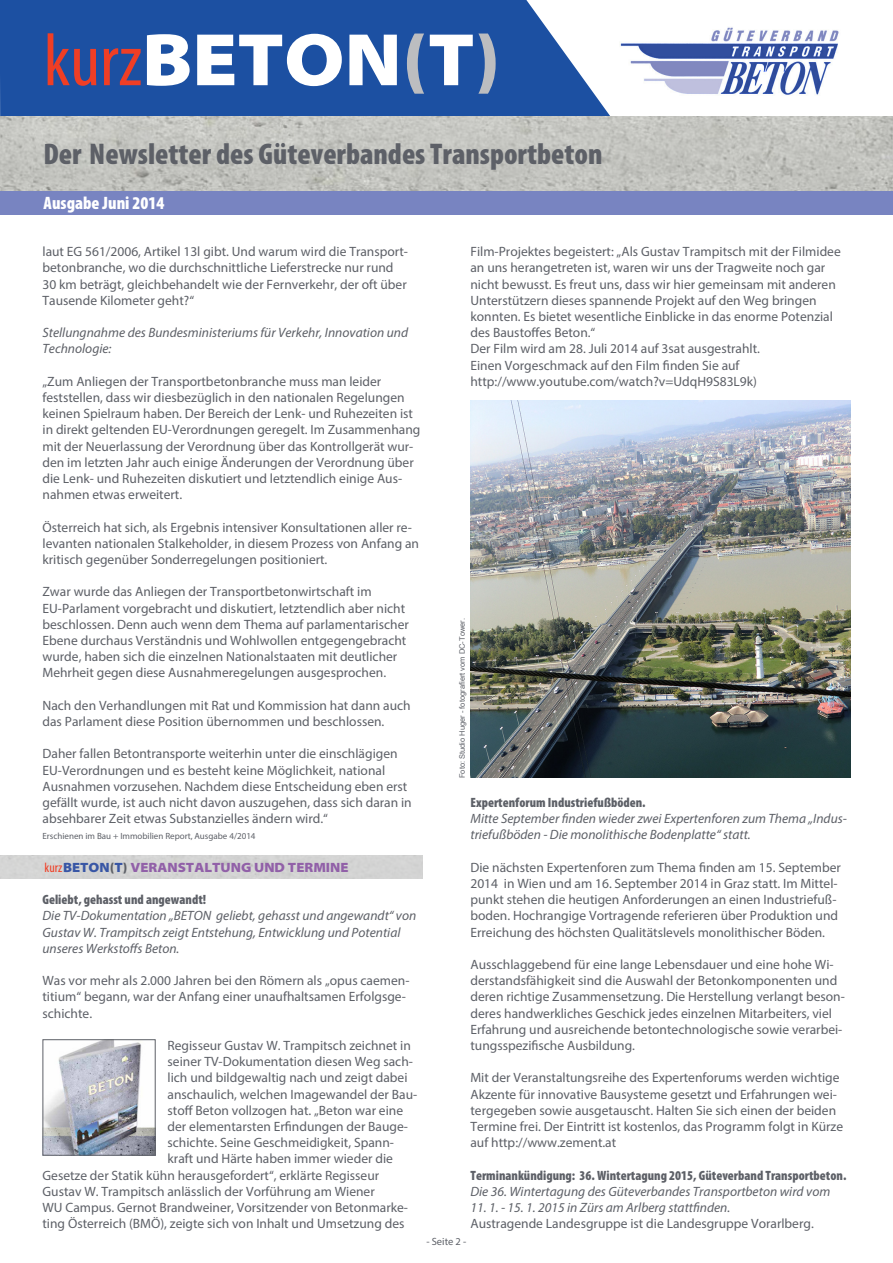
<style>
.page{position:relative;width:893px;height:1263px;background:#fff}
.page>*{position:absolute;margin:0;border:0;box-sizing:border-box;transform-origin:0 0}
.t1{font:900 semi-expanded 75px "Myriad Pro";color:#fff}
.t2{font:900 condensed 30px "Myriad Pro";color:#5d6067}
.t3{font:900 condensed 18px "Myriad Pro";color:#fff}
.t4{font:13.5px/16.2px "Myriad Pro";color:#5d6067}
.t5{font:italic 13.5px/16.2px "Myriad Pro";color:#5d6067}
.t6{font:900 condensed 13.5px "Myriad Pro";color:#5d6067}
.t7{font:900 semi-expanded 13.5px "Myriad Pro";color:#9160a8}
.t8{font:10.5px "Myriad Pro";color:#5d6067}
.t9{font:9px "Myriad Pro";color:#5d6067}
.t10{font:7.5px "Arial";color:#5d6067}
.s1{font-weight:400;font-stretch:condensed;color:#ef3e25}
.s2{color:#bcbdc0}
.s3{color:#3856a5}
.s4{color:#5d6067}
</style>
<div class="page">
<img style="left:620px;top:27px;width:219px;height:68px">
<div style="left:0;top:0;width:610px;height:116px;background:#1c50a2"></div>
<div style="left:0;top:190px;width:893px;height:25px;background:#7884c1"></div>
<img style="left:0;top:116px;width:893px;height:74px">
<img style="left:45px;top:1041px;width:109px;height:112px">
<div style="left:43px;top:1039px;width:113px;height:116px;border:1px solid #5d6067"></div>
<img style="left:470px;top:401px;width:380px;height:376px">
<h1 class="t1" style="left:44px;top:17px;width:459px"><span class="s1">kurz</span>BETON<span class="s2">(</span>T<span class="s2">)</span></h1>
<h2 class="t2" style="left:44px;top:135px;width:560px">Der Newsletter des Güteverbandes Transportbeton</h2>
<h3 class="t3" style="left:44px;top:191px;width:122px">Ausgabe Juni 2014</h3>
<p class="t4" style="left:43px;top:243px;width:367px">laut EG 561/2006, Artikel 13l gibt. Und warum wird die Transport&shy;betonbranche, wo die durchschnittliche Lieferstrecke nur rund 30 km beträgt, gleichbehandelt wie der Fernverkehr, der oft über Tausende Kilometer geht?“</p>
<p class="t5" style="left:43px;top:324px;width:367px">Stellungnahme des Bundesministeriums für Verkehr, Innovation und<br>Technologie:</p>
<p class="t4" style="left:43px;top:373px;width:379px">„Zum Anliegen der Transportbetonbranche muss man leider feststellen, dass wir diesbezüglich in den nationalen Regelungen keinen Spielraum haben. Der Bereich der Lenk- und Ruhezeiten ist in direkt geltenden EU-Verordnungen geregelt. Im Zusammenhang mit der Neuerlassung der Verordnung über das Kontrollgerät wur&shy;den im letzten Jahr auch einige Änderungen der Verordnung über die Lenk- und Ruhezeiten diskutiert und letztendlich einige Aus&shy;nahmen etwas erweitert.</p>
<p class="t4" style="left:43px;top:519px;width:378px">Österreich hat sich, als Ergebnis intensiver Konsultationen aller re&shy;levanten nationalen Stalkeholder, in diesem Prozess von Anfang an kritisch gegenüber Sonderregelungen positioniert.</p>
<p class="t4" style="left:43px;top:583px;width:368px">Zwar wurde das Anliegen der Transportbetonwirtschaft im EU-Parlament vorgebracht und diskutiert, letztendlich aber nicht beschlossen. Denn auch wenn dem Thema auf parlamentarischer Ebene durchaus Verständnis und Wohlwollen entgegengebracht wurde, haben sich die einzelnen Nationalstaaten mit deutlicher Mehrheit gegen diese Ausnahmeregelungen ausgesprochen.</p>
<p class="t4" style="left:43px;top:697px;width:370px">Nach den Verhandlungen mit Rat und Kommission hat dann auch das Parlament diese Position übernommen und beschlossen.</p>
<p class="t4" style="left:43px;top:745px;width:371px">Daher fallen Betontransporte weiterhin unter die einschlägigen EU-Verordnungen und es besteht keine Möglichkeit, national Ausnahmen vorzusehen. Nachdem diese Entscheidung eben erst gefällt wurde, ist auch nicht davon auszugehen, dass sich daran in absehbarer Zeit etwas Substanzielles ändern wird.“</p>
<p class="t9" style="left:43px;top:831px;width:215px">Erschienen im Bau + Immobilien Report, Ausgabe 4/2014</p>
<p class="t7" style="left:45px;top:859px;width:305px"><span class="s1">kurz</span><span class="s3">BETON</span><span class="s4">(</span><span class="s3">T</span><span class="s4">)</span> VERANSTALTUNG UND TERMINE</p>
<p class="t6" style="left:43px;top:891px;width:165px">Geliebt, gehasst und angewandt!</p>
<p class="t5" style="left:43px;top:907px;width:375px">Die TV-Dokumentation „BETON geliebt, gehasst und angewandt“ von<br>Gustav W. Trampitsch zeigt Entstehung, Entwicklung und Potential unseres Werkstoffs Beton.</p>
<p class="t4" style="left:43px;top:972px;width:368px">Was vor mehr als 2.000 Jahren bei den Römern als „opus caemen&shy;titium“ begann, war der Anfang einer unaufhaltsamen Erfolgsge&shy;schichte.</p>
<p class="t4" style="left:168px;top:1037px;width:245px">Regisseur Gustav W. Trampitsch zeichnet in</p>
<p class="t4" style="left:168px;top:1053px;width:247px">seiner TV-Dokumentation diesen Weg sach-</p>
<p class="t4" style="left:168px;top:1069px;width:241px">lich und bildgewaltig nach und zeigt dabei</p>
<p class="t4" style="left:168px;top:1086px;width:251px">anschaulich, welchen Imagewandel der Bau-</p>
<p class="t4" style="left:168px;top:1102px;width:237px">stoff Beton vollzogen hat. „Beton war eine</p>
<p class="t4" style="left:168px;top:1118px;width:242px">der elementarsten Erfindungen der Bauge-</p>
<p class="t4" style="left:168px;top:1134px;width:228px">schichte. Seine Geschmeidigkeit, Spann-</p>
<p class="t4" style="left:168px;top:1150px;width:227px">kraft und Härte haben immer wieder die</p>
<p class="t4" style="left:43px;top:1167px;width:338px">Gesetze der Statik kühn herausgefordert“, erklärte Regisseur</p>
<p class="t4" style="left:43px;top:1183px;width:334px">Gustav W. Trampitsch anlässlich der Vorführung am Wiener</p>
<p class="t4" style="left:43px;top:1199px;width:367px">WU Campus. Gernot Brandweiner, Vorsitzender von Betonmarke-</p>
<p class="t4" style="left:43px;top:1215px;width:363px">ting Österreich (BMÖ), zeigte sich von Inhalt und Umsetzung des</p>
<p class="t4" style="left:470px;top:243px;width:372px">Film-Projektes begeistert: „Als Gustav Trampitsch mit der Filmidee an uns herangetreten ist, waren wir uns der Tragweite noch gar nicht bewusst. Es freut uns, dass wir hier gemeinsam mit anderen Unterstützern dieses spannende Projekt auf den Weg bringen konnten. Es bietet wesentliche Einblicke in das enorme Potenzial des Baustoffes Beton.“<br>Der Film wird am 28. Juli 2014 auf 3sat ausgestrahlt.<br>Einen Vorgeschmack auf den Film finden Sie auf http://www.youtube.com/watch?v=UdqH9S83L9k)</p>
<p class="t10" style="left:457px;top:778px;width:162px;rotate:-90deg">Foto: Studio Huger - fotografiert vom DC-Tower.</p>
<p class="t6" style="left:470px;top:794px;width:177px">Expertenforum Industriefußböden.</p>
<p class="t5" style="left:470px;top:810px;width:378px">Mitte September finden wieder zwei Expertenforen zum Thema „Indus&shy;triefußböden - Die monolithische Bodenplatte“ statt.</p>
<p class="t4" style="left:470px;top:859px;width:372px">Die nächsten Expertenforen zum Thema finden am 15. September 2014 in Wien und am 16. September 2014 in Graz statt. Im Mittel&shy;punkt stehen die heutigen Anforderungen an einen Industriefuß&shy;boden. Hochrangige Vortragende referieren über Produktion und Erreichung des höchsten Qualitätslevels monolithischer Böden.</p>
<p class="t4" style="left:470px;top:956px;width:376px">Ausschlaggebend für eine lange Lebensdauer und eine hohe Wi&shy;derstandsfähigkeit sind die Auswahl der Betonkomponenten und deren richtige Zusammensetzung. Die Herstellung verlangt beson&shy;deres handwerkliches Geschick jedes einzelnen Mitarbeiters, viel Erfahrung und ausreichende betontechnologische sowie verarbei&shy;tungsspezifische Ausbildung.</p>
<p class="t4" style="left:470px;top:1069px;width:374px">Mit der Veranstaltungsreihe des Expertenforums werden wichtige Akzente für innovative Bausysteme gesetzt und Erfahrungen wei&shy;tergegeben sowie ausgetauscht. Halten Sie sich einen der beiden Termine frei. Der Eintritt ist kostenlos, das Programm folgt in Kürze auf http://www.zement.at</p>
<p class="t6" style="left:470px;top:1166px;width:377px">Terminankündigung: 36. Wintertagung 2015, Güteverband Transportbeton.</p>
<p class="t5" style="left:470px;top:1183px;width:361px">Die 36. Wintertagung des Güteverbandes Transportbeton wird vom</p>
<p class="t5" style="left:470px;top:1199px;width:261px">11. 1. - 15. 1. 2015 in Zürs am Arlberg stattfinden.</p>
<p class="t4" style="left:470px;top:1215px;width:345px">Austragende Landesgruppe ist die Landesgruppe Vorarlberg.</p>
<p class="t8" style="left:426px;top:1235px;width:42px">- Seite 2 -</p>
</div>
